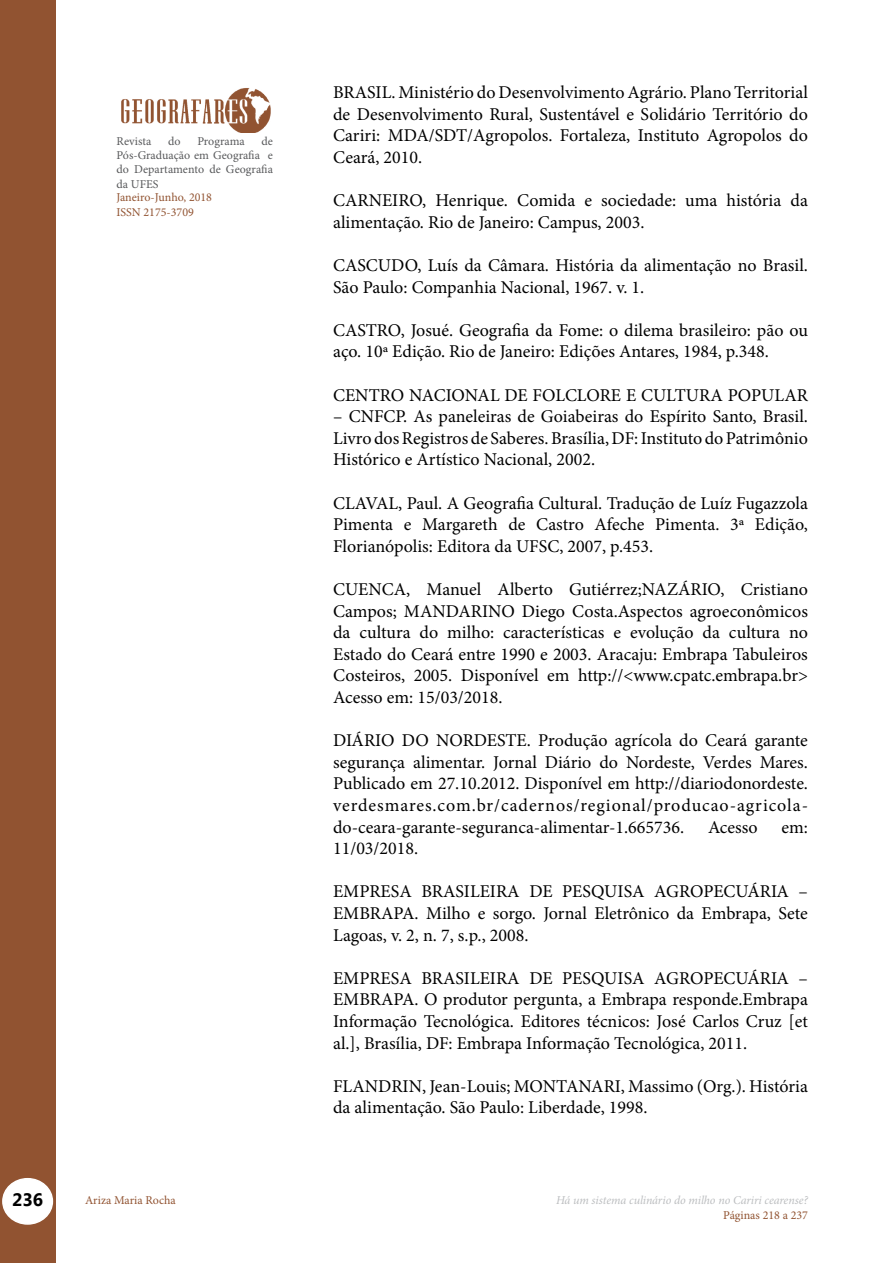
<style>
.page{position:relative;width:893px;height:1263px;background:#fff}
.page>*{position:absolute;margin:0;border:0;box-sizing:border-box;transform-origin:0 0}
.t1{font:18px/21.6px "Minion Pro";color:#000;text-align:justify}
.t2{font:700 18px "Segoe UI";color:#000}
.t3{font:12px/14.4px "Minion Pro";color:#58595b;text-align:justify}
.t4{font:12px/14.4px "Minion Pro";color:#915331}
.t5{font:italic 12px "Minion Pro";letter-spacing:-.005em;color:#bcbec0}
</style>
<div class="page">
<div style="left:0;top:1px;width:55px;height:1262px;background:#915331"></div>
<div style="left:3px;top:1179px;width:49px;height:45px;background:#fff;border-radius:50%"></div>
<div style="left:2px;top:1178px;width:51px;height:47px;border:2px solid #fff;border-radius:50%"></div>
<img style="left:121px;top:88px;width:150px;height:45px">
<p class="t3" style="left:117px;top:134px;width:36px">Revista</p>
<p class="t3" style="left:168px;top:134px;width:14px">do</p>
<p class="t3" style="left:197px;top:134px;width:49px">Programa</p>
<p class="t3" style="left:117px;top:134px;width:158px;text-indent:145px">de Pós-Graduação em Geografia e do Departamento de Geografia da UFES</p>
<p class="t4" style="left:117px;top:190px;width:97px">Janeiro-Junho, 2018<br>ISSN 2175-3709</p>
<p class="t2" style="left:12px;top:1187px;width:33px">236</p>
<p class="t4" style="left:85px;top:1193px;width:92px">Ariza Maria Rocha</p>
<p class="t1" style="left:333px;top:82px;width:476px">BRASIL. Ministério do Desenvolvimento Agrário. Plano Territorial de Desenvolvimento Rural, Sustentável e Solidário Território do Cariri: MDA/SDT/Agropolos. Fortaleza, Instituto Agropolos do Ceará, 2010.</p>
<p class="t1" style="left:333px;top:190px;width:476px">CARNEIRO, Henrique. Comida e sociedade: uma história da alimentação. Rio de Janeiro: Campus, 2003.</p>
<p class="t1" style="left:333px;top:254px;width:476px">CASCUDO, Luís da Câmara. História da alimentação no Brasil.<br>São Paulo: Companhia Nacional, 1967. v. 1.</p>
<p class="t1" style="left:333px;top:319px;width:476px">CASTRO, Josué. Geografia da Fome: o dilema brasileiro: pão ou aço. 10ª Edição. Rio de Janeiro: Edições Antares, 1984, p.348.</p>
<p class="t1" style="left:333px;top:384px;width:476px">CENTRO NACIONAL DE FOLCLORE E CULTURA POPULAR</p>
<p class="t1" style="left:333px;top:406px;width:476px">– CNFCP. As paneleiras de Goiabeiras do Espírito Santo, Brasil.<br>Livro dos Registros de Saberes. Brasília, DF: Instituto do Patrimônio Histórico e Artístico Nacional, 2002.</p>
<p class="t1" style="left:333px;top:492px;width:476px">CLAVAL, Paul. A Geografia Cultural. Tradução de Luíz Fugazzola Pimenta e Margareth de Castro Afeche Pimenta. 3ª Edição, Florianópolis: Editora da UFSC, 2007, p.453.</p>
<p class="t1" style="left:333px;top:578px;width:476px">CUENCA, Manuel Alberto Gutiérrez;NAZÁRIO, Cristiano Campos; MANDARINO Diego Costa.Aspectos agroeconômicos da cultura do milho: características e evolução da cultura no Estado do Ceará entre 1990 e 2003. Aracaju: Embrapa Tabuleiros Costeiros, 2005. Disponível em http://&lt;www.cpatc.embrapa.br&gt; Acesso em: 15/03/2018.</p>
<p class="t1" style="left:333px;top:730px;width:476px">DIÁRIO DO NORDESTE. Produção agrícola do Ceará garante segurança alimentar. Jornal Diário do Nordeste, Verdes Mares.<br>Publicado em 27.10.2012. Disponível em http://diariodonordeste. verdesmares.com.br/cadernos/regional/producao-agricola&shy;do-ceara-garante-seguranca-alimentar-1.665736.</p>
<p class="t1" style="left:708px;top:816px;width:51px">Acesso</p>
<p class="t1" style="left:781px;top:816px;width:28px">em:</p>
<p class="t1" style="left:333px;top:838px;width:87px">11/03/2018.</p>
<p class="t1" style="left:333px;top:881px;width:476px">EMPRESA BRASILEIRA DE PESQUISA AGROPECUÁRIA – EMBRAPA. Milho e sorgo. Jornal Eletrônico da Embrapa, Sete Lagoas, v. 2, n. 7, s.p., 2008.</p>
<p class="t1" style="left:333px;top:967px;width:476px">EMPRESA BRASILEIRA DE PESQUISA AGROPECUÁRIA – EMBRAPA. O produtor pergunta, a Embrapa responde.Embrapa Informação Tecnológica. Editores técnicos: José Carlos Cruz [et al.], Brasília, DF: Embrapa Informação Tecnológica, 2011.</p>
<p class="t1" style="left:333px;top:1075px;width:476px">FLANDRIN, Jean-Louis; MONTANARI, Massimo (Org.). História da alimentação. São Paulo: Liberdade, 1998.</p>
<p class="t5" style="left:556px;top:1192px;width:253px">Há um sistema culinário do milho no Cariri cearense?</p>
<p class="t4" style="left:723px;top:1208px;width:86px">Páginas 218 a 237</p>
</div>
